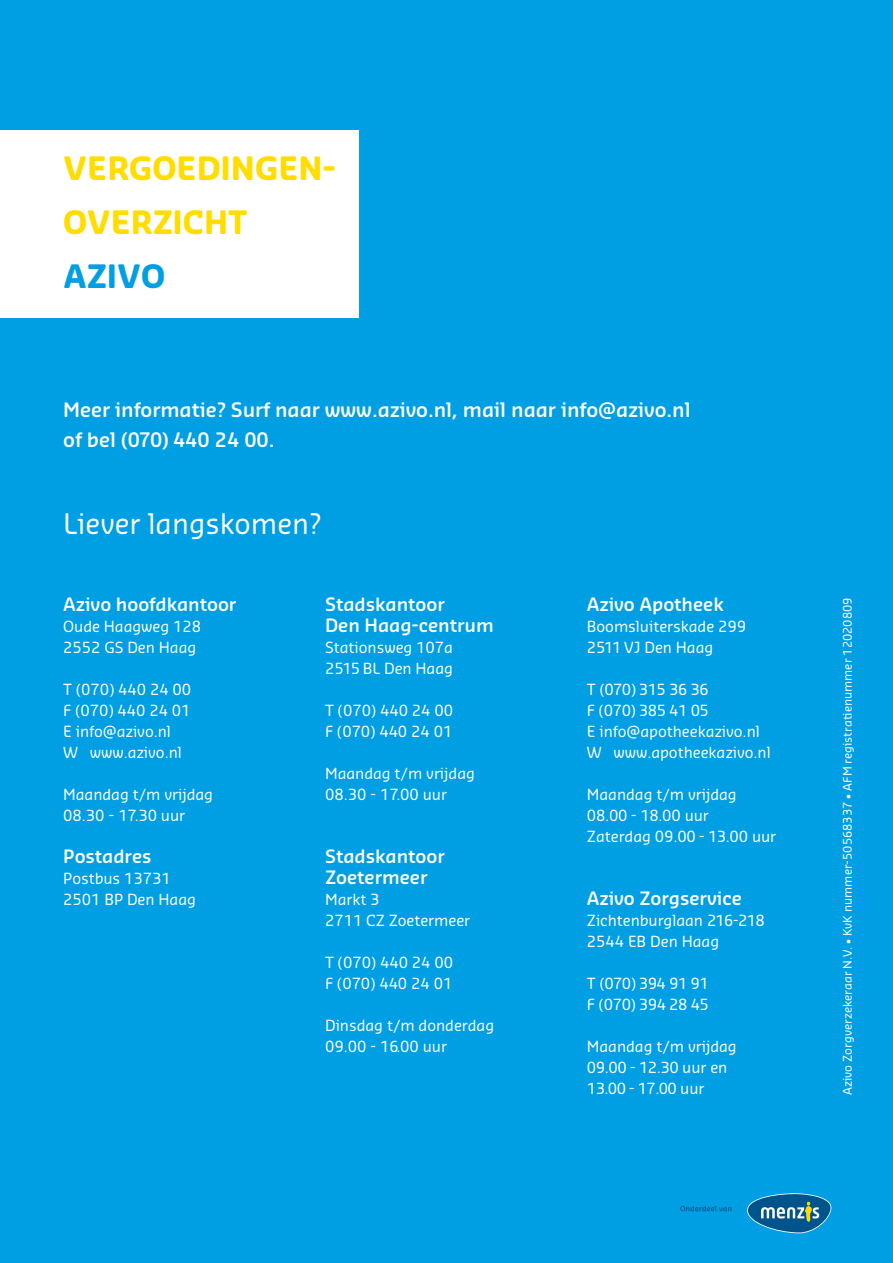
<style>
.page{position:relative;width:893px;height:1263px;background:#009fe3}
.page>*{position:absolute;margin:0;border:0;box-sizing:border-box;transform-origin:0 0}
.t1{font:700 31.5px/54px "Sansa Soft Std";color:#fd0}
.t2{font:700 31.5px "Sansa Soft Std";color:#009fe3}
.t3{font:27.75px "Sansa Soft Std";color:#fff}
.t4{font:600 19.5px/30px "Sansa Soft Std";letter-spacing:-.005em;color:#fff}
.t5{font:600 18px/21px "Sansa Soft Std";letter-spacing:-.005em;color:#fff}
.t6{font:15px/21px "Sansa Soft Std";letter-spacing:-.005em;color:#fff}
.t7{font:15px/21px "Sansa Soft Std";letter-spacing:-.03em;color:#fff}
.t8{font:11.7px "Sansa";color:#fff}
.s1{font-size:9.9px}
</style>
<div class="page">
<div style="left:0;top:130px;width:358px;height:188px;background:#fff"></div>
<svg style="left:680px;top:1206px;width:51px;height:5px"></svg>
<svg style="left:747px;top:1193px;width:84px;height:41px"></svg>
<h1 class="t1" style="left:63px;top:139px;width:274px">VERGOEDINGEN-<br>OVERZICHT</h1>
<h1 class="t2" style="left:63px;top:255px;width:103px">AZIVO</h1>
<h3 class="t4" style="left:63px;top:393px;width:629px">Meer informatie? Surf naar www.azivo.nl, mail naar info@azivo.nl of bel (070) 440 24 00.</h3>
<h2 class="t3" style="left:63px;top:505px;width:259px">Liever langskomen?</h2>
<p class="t5" style="left:63px;top:593px;width:175px">Azivo hoofdkantoor</p>
<p class="t6" style="left:63px;top:615px;width:139px">Oude Haagweg 128<br>2552 GS Den Haag</p>
<p class="t6" style="left:63px;top:678px;width:129px">T (070) 440 24 00<br>F (070) 440 24 01<br>E info@azivo.nl<br>W www.azivo.nl</p>
<p class="t6" style="left:63px;top:783px;width:151px">Maandag t/m vrijdag<br>08.30 - 17.30 uur</p>
<p class="t5" style="left:63px;top:845px;width:90px">Postadres</p>
<p class="t6" style="left:63px;top:867px;width:134px">Postbus 13731<br>2501 BP Den Haag</p>
<p class="t5" style="left:325px;top:593px;width:170px">Stadskantoor<br>Den Haag-centrum</p>
<p class="t6" style="left:325px;top:636px;width:129px">Stationsweg 107a<br>2515 BL Den Haag</p>
<p class="t6" style="left:325px;top:699px;width:129px">T (070) 440 24 00<br>F (070) 440 24 01</p>
<p class="t6" style="left:325px;top:762px;width:151px">Maandag t/m vrijdag<br>08.30 - 17.00 uur</p>
<p class="t5" style="left:325px;top:845px;width:121px">Stadskantoor<br>Zoetermeer</p>
<p class="t6" style="left:325px;top:888px;width:147px">Markt 3<br>2711 CZ Zoetermeer</p>
<p class="t6" style="left:325px;top:951px;width:129px">T (070) 440 24 00<br>F (070) 440 24 01</p>
<p class="t6" style="left:325px;top:1014px;width:171px">Dinsdag t/m donderdag<br>09.00 - 16.00 uur</p>
<p class="t5" style="left:587px;top:593px;width:139px">Azivo Apotheek</p>
<p class="t6" style="left:587px;top:615px;width:161px">Boomsluiterskade 299<br>2511 VJ Den Haag</p>
<p class="t6" style="left:587px;top:678px;width:185px">T (070) 315 36 36<br>F (070) 385 41 05<br>E info@apotheekazivo.nl<br>W www.apotheekazivo.nl</p>
<p class="t6" style="left:587px;top:783px;width:191px">Maandag t/m vrijdag<br>08.00 - 18.00 uur<br>Zaterdag 09.00 - 13.00 uur</p>
<p class="t5" style="left:587px;top:887px;width:156px">Azivo Zorgservice</p>
<p class="t6" style="left:587px;top:909px;width:179px">Zichtenburglaan 216-218<br>2544 EB Den Haag</p>
<p class="t7" style="left:587px;top:972px;width:124px">T (070) 394 91 91<br>F (070) 394 28 45</p>
<p class="t6" style="left:587px;top:1035px;width:151px">Maandag t/m vrijdag<br>09.00 - 12.30 uur en<br>13.00 - 17.00 uur</p>
<p class="t8" style="left:840px;top:1095px;width:499px;rotate:-90deg">Azivo Zorgverzekeraar N.V. <span class="s1">•</span> KvK nummer-50568337 <span class="s1">•</span> AFM registratienummer 12020809</p>
</div>
